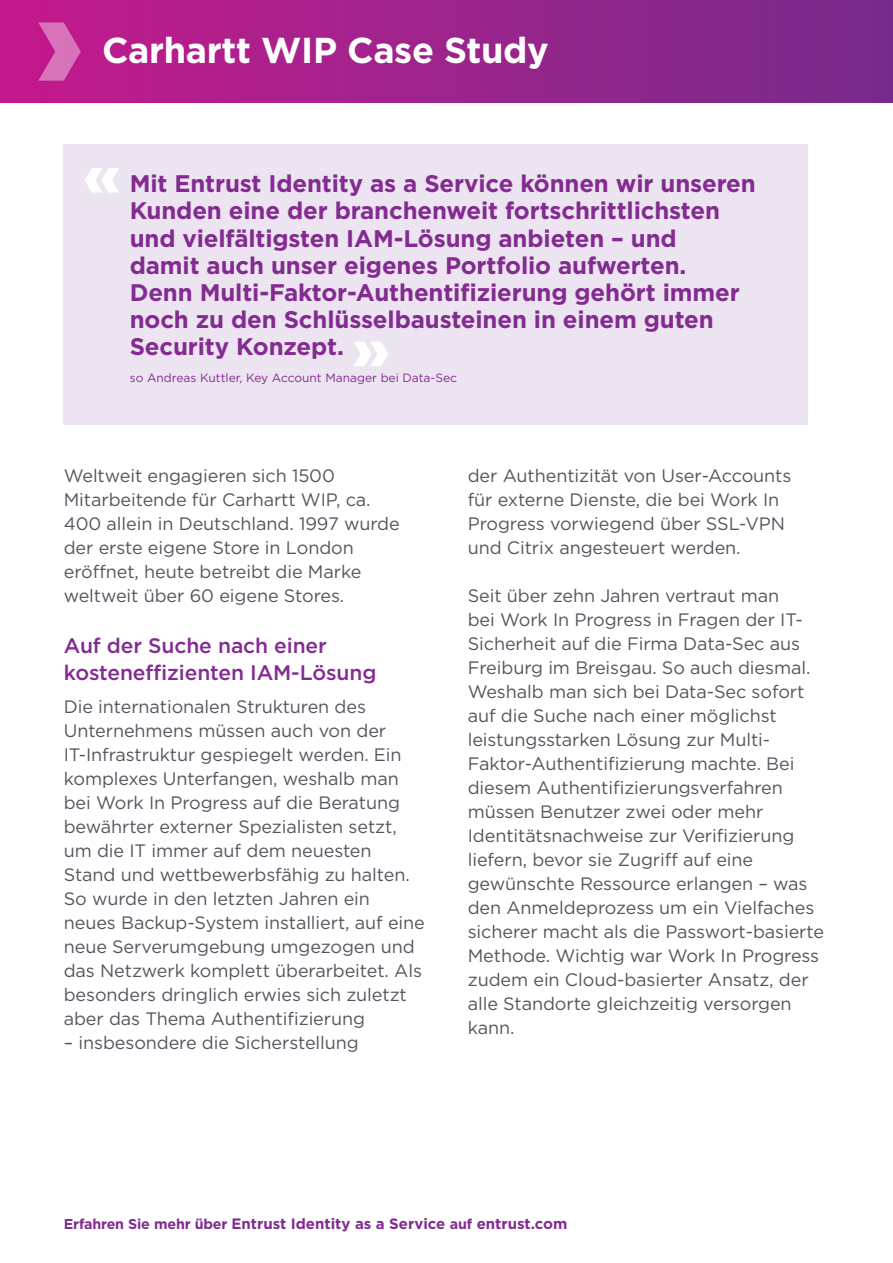
<style>
.page{position:relative;width:893px;height:1263px;background:#fff}
.page>*{position:absolute;margin:0;border:0;box-sizing:border-box;transform-origin:0 0}
.Headline_1{font:700 36px "Gotham";letter-spacing:-.01em;color:#fff}
.t1{font:700 24px/27px "Gotham";letter-spacing:-.005em;color:#832b91}
.Subhead{font:500 21px/27px "Gotham";letter-spacing:-.005em;color:#832b91}
.Copy{font:18px/24px "Gotham";letter-spacing:-.005em;color:#52575f}
.CTA_URL_front{font:700 15px "Gotham";color:#832b91}
.Quotee{font:12px "Gotham";color:#832b91}
.s1{font-size:14.25px}
</style>
<div class="page">
<div style="left:0;top:0;width:893px;height:102px;background:linear-gradient(to right,#c41a8c,#762c8c)"></div>
<div style="left:64px;top:145px;width:744px;height:280px;background:#ece4f0"></div>
<svg style="left:38px;top:23px;width:43px;height:58px;background:#cd4ea6"></svg>
<svg style="left:85px;top:168px;width:34px;height:25px"></svg>
<svg style="left:354px;top:342px;width:34px;height:24px"></svg>
<p class="Headline_1" style="left:102px;top:27px;width:448px">Carhartt WIP Case Study</p>
<p class="t1" style="left:130px;top:170px;width:628px">Mit Entrust Identity as a Service können wir unseren Kunden eine der branchenweit fortschrittlichsten und vielfältigsten IAM-Lösung anbieten – und<br>damit auch unser eigenes Portfolio aufwerten.<br>Denn Multi-Faktor-Authentifizierung gehört immer noch zu den Schlüsselbausteinen in einem guten Security Konzept.</p>
<p class="Quotee" style="left:130px;top:370px;width:329px">so Andreas Kuttler, Key Account Manager bei Data-Sec</p>
<p class="Copy" style="left:64px;top:463px;width:337px">Weltweit engagieren sich 1500<br>Mitarbeitende für Carhartt WIP, ca.<br>400 allein in Deutschland. 1997 wurde der erste eigene Store in London eröffnet, heute betreibt die Marke weltweit über 60 eigene Stores.</p>
<p class="Subhead" style="left:64px;top:632px;width:314px">Auf der Suche nach einer kosteneffizienten IAM-Lösung</p>
<p class="Copy" style="left:64px;top:694px;width:363px">Die internationalen Strukturen des Unternehmens müssen auch von der IT-Infrastruktur gespiegelt werden. Ein komplexes Unterfangen, weshalb man bei Work In Progress auf die Beratung bewährter externer Spezialisten setzt, um die IT immer auf dem neuesten Stand und wettbewerbsfähig zu halten.<br>So wurde in den letzten Jahren ein neues Backup-System installiert, auf eine neue Serverumgebung umgezogen und das Netzwerk komplett überarbeitet. Als besonders dringlich erwies sich zuletzt aber das Thema Authentifizierung</p>
<p class="Copy" style="left:64px;top:1030px;width:297px">– insbesondere die Sicherstellung</p>
<p class="Copy" style="left:468px;top:463px;width:325px">der Authentizität von User-Accounts für externe Dienste, die bei Work In Progress vorwiegend über SSL-VPN und Citrix angesteuert werden.</p>
<p class="Copy" style="left:468px;top:583px;width:358px">Seit über zehn Jahren vertraut man<br>bei Work In Progress in Fragen der IT-Sicherheit auf die Firma Data-Sec aus Freiburg im Breisgau. So auch diesmal.<br>Weshalb man sich bei Data-Sec sofort auf die Suche nach einer möglichst leistungsstarken Lösung zur Multi-Faktor-Authentifizierung machte. Bei diesem Authentifizierungsverfahren müssen Benutzer zwei oder mehr Identitätsnachweise zur Verifizierung liefern, bevor sie Zugriff auf eine gewünschte Ressource erlangen – was den Anmeldeprozess um ein Vielfaches sicherer macht als die Passwort-basierte Methode. Wichtig war Work In Progress zudem ein Cloud-basierter Ansatz, der alle Standorte gleichzeitig versorgen kann.</p>
<p class="CTA_URL_front" style="left:64px;top:1214px;width:505px"><span class="s1">Erfahren Sie mehr über</span> Entrust Identity as a Service <span class="s1">auf</span> entrust.com</p>
</div>
